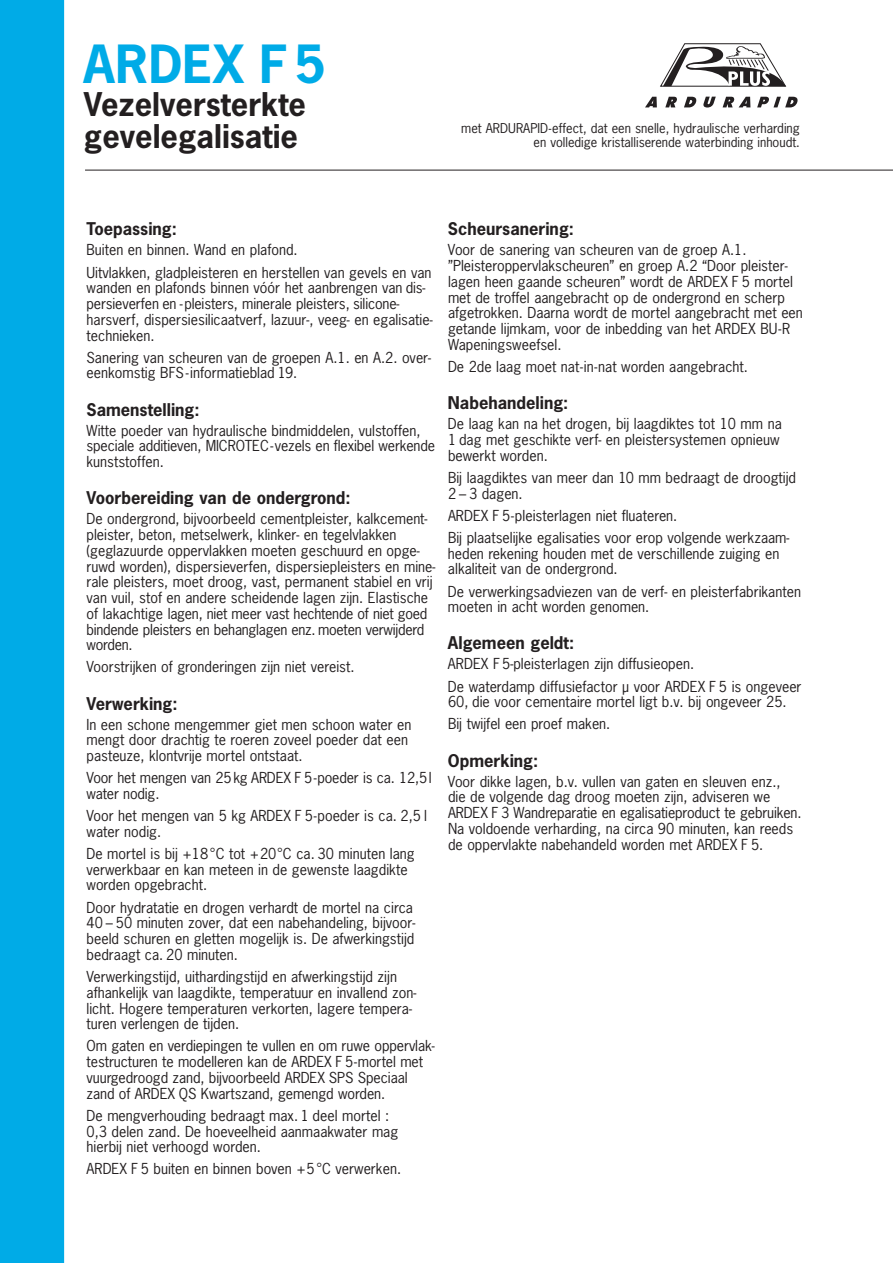
<style>
.page{position:relative;width:893px;height:1263px;background:#fff}
.page>*{position:absolute;margin:0;border:0;box-sizing:border-box;transform-origin:0 0}
.t1{font:700 49.5px "News Gothic";letter-spacing:.01em;color:#00abe7}
.t2{font:700 30.75px/31.5px "News Gothic";color:#231f20}
.t3{font:700 16.5px "News Gothic";color:#231f20}
.t4{font:14.25px/15.8px "News Gothic";color:#231f20}
.t5{font:12.75px/13.5px "News Gothic";color:#231f20;text-align:right}
</style>
<div class="page">
<div style="left:0;top:0;width:64px;height:1263px;background:#00abe7"></div>
<hr style="left:85px;top:170px;width:808px;height:1px;background:#231f20">
<svg style="left:723px;top:97px;width:27px;height:10px"></svg>
<svg style="left:757px;top:97px;width:41px;height:10px"></svg>
<svg style="left:665px;top:97px;width:12px;height:10px"></svg>
<svg style="left:703px;top:97px;width:13px;height:11px"></svg>
<svg style="left:645px;top:97px;width:12px;height:10px"></svg>
<svg style="left:684px;top:97px;width:13px;height:10px"></svg>
<svg style="left:660px;top:43px;width:127px;height:44px"></svg>
<h1 class="t1" style="left:84px;top:37px;width:243px">ARDEX F5</h1>
<h2 class="t2" style="left:84px;top:90px;width:224px">Vezelversterkte gevelegalisatie</h2>
<p class="t5" style="left:461px;top:122px;width:340px">met ARDURAPID-effect, dat een snelle, hydraulische verharding en volledige kristalliserende waterbinding inhoudt.</p>
<p class="t3" style="left:87px;top:220px;width:92px">Toepassing:</p>
<p class="t4" style="left:87px;top:239px;width:346px;line-height:22.2px">Buiten en binnen. Wand en plafond.<br>Uitvlakken, gladpleisteren en herstellen van gevels en van</p>
<p class="t4" style="left:87px;top:281px;width:348px">wanden en plafonds binnen vóór het aanbrengen van dis&shy;persieverfen en -pleisters, minerale pleisters, silicone&shy;harsverf, dispersiesilicaatverf, lazuur-, veeg- en egalisatie&shy;technieken.</p>
<p class="t4" style="left:87px;top:350px;width:346px">Sanering van scheuren van de groepen A.1. en A.2. over&shy;eenkomstig BFS- informatieblad 19.</p>
<p class="t3" style="left:87px;top:400px;width:115px">Samenstelling:</p>
<p class="t4" style="left:87px;top:423px;width:350px">Witte poeder van hydraulische bindmiddelen, vulstoffen, speciale additieven, MICROTEC-vezels en flexibel werkende kunststoffen.</p>
<p class="t3" style="left:87px;top:489px;width:266px">Voorbereiding van de ondergrond:</p>
<p class="t4" style="left:87px;top:511px;width:350px">De ondergrond, bijvoorbeeld cementpleister, kalkcement&shy;pleister, beton, metselwerk, klinker- en tegelvlakken (geglazuurde oppervlakken moeten geschuurd en opge&shy;ruwd worden), dispersieverfen, dispersiepleisters en mine&shy;rale pleisters, moet droog, vast, permanent stabiel en vrij van vuil, stof en andere scheidende lagen zijn. Elastische of lakachtige lagen, niet meer vast hechtende of niet goed bindende pleisters en behanglagen enz. moeten verwijderd worden.</p>
<p class="t4" style="left:87px;top:660px;width:269px">Voorstrijken of gronderingen zijn niet vereist.</p>
<p class="t3" style="left:87px;top:694px;width:93px">Verwerking:</p>
<p class="t4" style="left:87px;top:717px;width:326px">In een schone mengemmer giet men schoon water en mengt door drachtig te roeren zoveel poeder dat een pasteuze, klontvrije mortel ontstaat.</p>
<p class="t4" style="left:87px;top:770px;width:347px">Voor het mengen van 25kg ARDEX F 5-poeder is ca. 12,5l water nodig.</p>
<p class="t4" style="left:87px;top:808px;width:342px">Voor het mengen van 5 kg ARDEX F 5-poeder is ca. 2,5 l water nodig.</p>
<p class="t4" style="left:87px;top:846px;width:330px">De mortel is bij +18°C tot +20°C ca. 30 minuten lang verwerkbaar en kan meteen in de gewenste laagdikte worden opgebracht.</p>
<p class="t4" style="left:87px;top:900px;width:330px">Door hydratatie en drogen verhardt de mortel na circa 40 – 50 minuten zover, dat een nabehandeling, bijvoor&shy;beeld schuren en gletten mogelijk is. De afwerkingstijd bedraagt ca. 20 minuten.</p>
<p class="t4" style="left:87px;top:969px;width:331px">Verwerkingstijd, uithardingstijd en afwerkingstijd zijn afhankelijk van laagdikte, temperatuur en invallend zon&shy;licht. Hogere temperaturen verkorten, lagere tempera&shy;turen verlengen de tijden.</p>
<p class="t4" style="left:87px;top:1038px;width:350px">Om gaten en verdiepingen te vullen en om ruwe oppervlak&shy;testructuren te modelleren kan de ARDEX F 5-mortel met vuurgedroogd zand, bijvoorbeeld ARDEX SPS Speciaal zand of ARDEX QS Kwartszand, gemengd worden.</p>
<p class="t4" style="left:87px;top:1108px;width:313px">De mengverhouding bedraagt max. 1 deel mortel :<br>0,3 delen zand. De hoeveelheid aanmaakwater mag hierbij niet verhoogd worden.</p>
<p class="t4" style="left:87px;top:1161px;width:316px">ARDEX F 5 buiten en binnen boven +5°C verwerken.</p>
<p class="t3" style="left:448px;top:220px;width:128px">Scheursanering:</p>
<p class="t4" style="left:448px;top:243px;width:356px">Voor de sanering van scheuren van de groep A.1. ”Pleisteroppervlakscheuren” en groep A.2 “Door pleister&shy;lagen heen gaande scheuren” wordt de ARDEX F 5 mortel met de troffel aangebracht op de ondergrond en scherp afgetrokken. Daarna wordt de mortel aangebracht met een getande lijmkam, voor de inbedding van het ARDEX BU-R Wapeningsweefsel.</p>
<p class="t4" style="left:448px;top:359px;width:301px">De 2de laag moet nat-in-nat worden aangebracht.</p>
<p class="t3" style="left:448px;top:394px;width:122px">Nabehandeling:</p>
<p class="t4" style="left:448px;top:416px;width:335px">De laag kan na het drogen, bij laagdiktes tot 10 mm na<br>1 dag met geschikte verf- en pleistersystemen opnieuw bewerkt worden.</p>
<p class="t4" style="left:448px;top:470px;width:350px">Bij laagdiktes van meer dan 10 mm bedraagt de droogtijd<br>2 – 3 dagen.</p>
<p class="t4" style="left:448px;top:505px;width:343px;line-height:22.2px">ARDEX F 5-pleisterlagen niet fluateren.<br>Bij plaatselijke egalisaties voor erop volgende werkzaam-</p>
<p class="t4" style="left:448px;top:546px;width:333px">heden rekening houden met de verschillende zuiging en alkaliteit van de ondergrond.</p>
<p class="t4" style="left:448px;top:584px;width:355px">De verwerkingsadviezen van de verf- en pleisterfabrikanten moeten in acht worden genomen.</p>
<p class="t3" style="left:448px;top:634px;width:128px">Algemeen geldt:</p>
<p class="t4" style="left:448px;top:653px;width:355px;line-height:22.2px">ARDEX F5-pleisterlagen zijn diffusieopen.<br>De waterdamp diffusiefactor µ voor ARDEX F 5 is ongeveer</p>
<p class="t4" style="left:448px;top:691px;width:340px;line-height:22.2px">60, die voor cementaire mortel ligt b.v. bij ongeveer 25.<br>Bij twijfel een proef maken.</p>
<p class="t3" style="left:448px;top:751px;width:92px">Opmerking:</p>
<p class="t4" style="left:448px;top:774px;width:355px">Voor dikke lagen, b.v. vullen van gaten en sleuven enz., die de volgende dag droog moeten zijn, adviseren we ARDEX F 3 Wandreparatie en egalisatieproduct te gebruiken.<br>Na voldoende verharding, na circa 90 minuten, kan reeds de oppervlakte nabehandeld worden met ARDEX F 5.</p>
</div>
